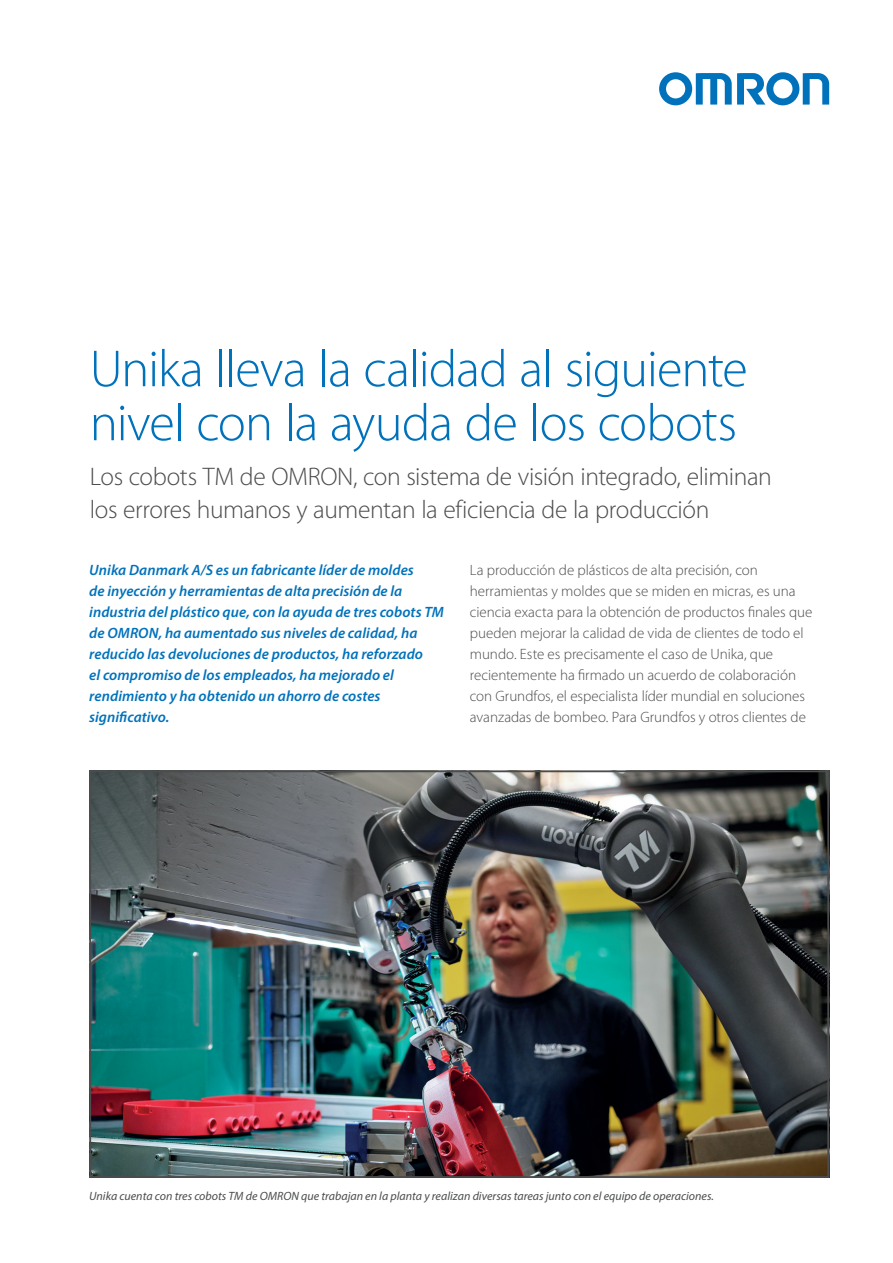
<style>
.page{position:relative;width:893px;height:1263px;background:#fff}
.page>*{position:absolute;margin:0;border:0;box-sizing:border-box;transform-origin:0 0}
.t1{font:300 52.5px/54px "Myriad Pro";letter-spacing:-.02em;color:#0072bc}
.t2{font:300 25.5px/33px "Myriad Pro";letter-spacing:-.015em;color:#4b4c4d}
.t3{font:300 15px/21px "Myriad Pro";letter-spacing:-.005em;color:#4b4c4d}
.t4{font:italic 600 15px/21px "Myriad Pro";letter-spacing:.005em;color:#0072bc}
.t5{font:italic 12px "Myriad Pro";color:#4b4c4d}
</style>
<div class="page">
<svg style="left:659px;top:72px;width:170px;height:33px"></svg>
<img style="left:92px;top:773px;width:734px;height:402px">
<div style="left:89px;top:770px;width:740px;height:408px;border:2px solid #4b4c4d"></div>
<h1 class="t1" style="left:90px;top:343px;width:659px">Unika lleva la calidad al siguiente nivel con la ayuda de los cobots</h1>
<h2 class="t2" style="left:90px;top:461px;width:684px">Los cobots TM de OMRON, con sistema de visión integrado, eliminan los errores humanos y aumentan la eficiencia de la producción</h2>
<p class="t4" style="left:89px;top:559px;width:356px">Unika Danmark A/S es un fabricante líder de moldes<br>de inyección y herramientas de alta precisión de la industria del plástico que, con la ayuda de tres cobots TM de OMRON, ha aumentado sus niveles de calidad, ha reducido las devoluciones de productos, ha reforzado<br>el compromiso de los empleados, ha mejorado el rendimiento y ha obtenido un ahorro de costes significativo.</p>
<p class="t3" style="left:470px;top:560px;width:344px">La producción de plásticos de alta precisión, con herramientas y moldes que se miden en micras, es una ciencia exacta para la obtención de productos finales que pueden mejorar la calidad de vida de clientes de todo el mundo. Este es precisamente el caso de Unika, que recientemente ha firmado un acuerdo de colaboración con Grundfos, el especialista líder mundial en soluciones avanzadas de bombeo. Para Grundfos y otros clientes de</p>
<p class="t5" style="left:89px;top:1188px;width:626px">Unika cuenta con tres cobots TM de OMRON que trabajan en la planta y realizan diversas tareas junto con el equipo de operaciones.</p>
</div>
